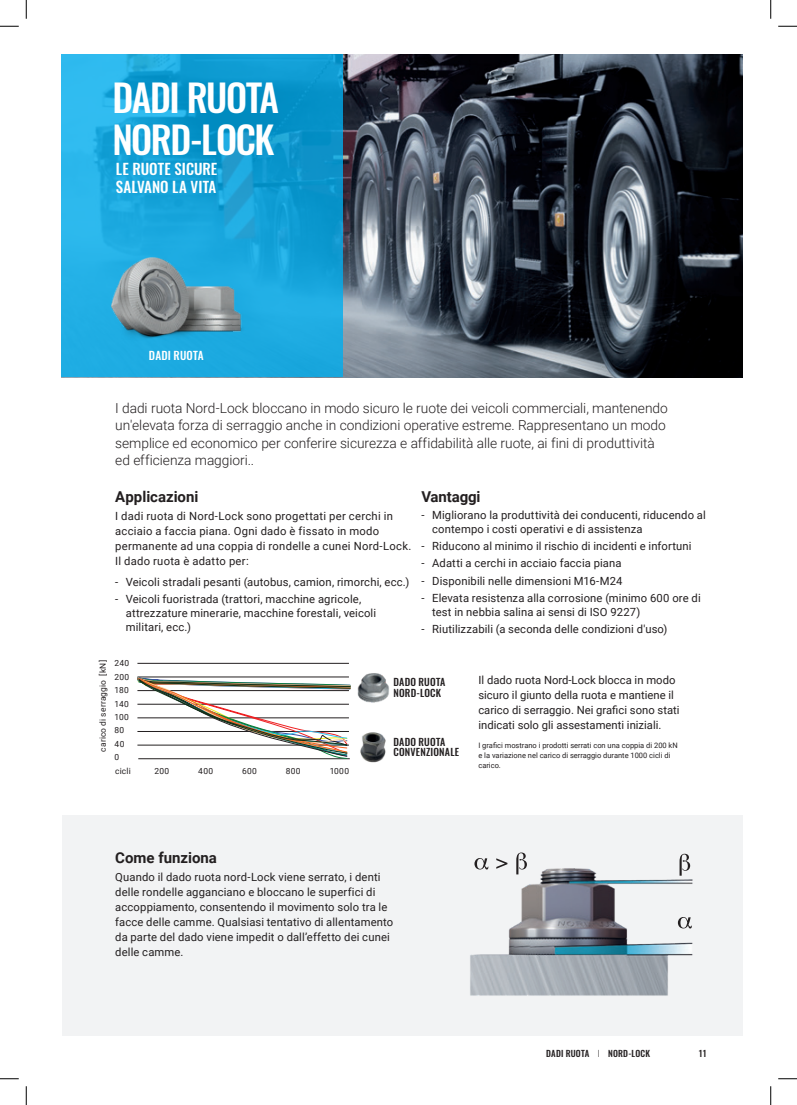
<style>
.page{position:relative;width:797px;height:1105px;background:#fff}
.page>*{position:absolute;margin:0;border:0;box-sizing:border-box;transform-origin:0 0}
.t1{font:500 37.5px/41.2px "Oswald";letter-spacing:-.04em;color:#fff}
.t2{font:700 15px "Roboto";letter-spacing:-.005em;color:#231f20}
.t3{font:500 15px/17.5px "Oswald";color:#fff}
.t4{font:300 13.75px/17.5px "Roboto";letter-spacing:-.005em;color:#231f20}
.t5{font:11.25px/15px "Roboto";letter-spacing:.01em;color:#231f20}
.t6{font:500 11.25px "Oswald";letter-spacing:.01em;color:#fff}
.t7{font:500 10px/11.2px "Oswald";letter-spacing:.02em;color:#231f20}
.t8{font:500 8.75px "Oswald";letter-spacing:.02em;color:#231f20}
.t9{font:8.38px/13.4px "Roboto";letter-spacing:.025em;color:#231f20}
.t10{font:7.5px/10px "Roboto";color:#231f20}
.s1{font-weight:200}
</style>
<div class="page">
<img style="left:343px;top:55px;width:399px;height:322px">
<svg style="left:62px;top:55px;width:281px;height:322px;background:#17a3d9"></svg>
<div style="left:62px;top:815px;width:680px;height:221px;background:#f2f3f4"></div>
<img style="left:103px;top:251px;width:147px;height:92px">
<img style="left:470px;top:853px;width:223px;height:143px">
<svg style="left:679px;top:854px;width:11px;height:22px"></svg>
<svg style="left:678px;top:917px;width:13px;height:11px"></svg>
<svg style="left:474px;top:852px;width:53px;height:22px"></svg>
<img style="left:357px;top:673px;width:32px;height:30px">
<hr style="left:137px;top:663px;width:212px;height:1px;background:#231f20">
<img style="left:137px;top:676px;width:214px;height:83px">
<img style="left:360px;top:733px;width:26px;height:30px">
<svg style="left:0;top:25px;width:19px;height:2px"></svg>
<svg style="left:778px;top:25px;width:19px;height:2px"></svg>
<svg style="left:0;top:1078px;width:19px;height:1px"></svg>
<svg style="left:778px;top:1078px;width:19px;height:1px"></svg>
<svg style="left:25px;top:0;width:2px;height:19px"></svg>
<svg style="left:25px;top:1086px;width:2px;height:19px"></svg>
<svg style="left:770px;top:0;width:1px;height:19px"></svg>
<svg style="left:770px;top:1086px;width:1px;height:19px"></svg>
<h1 class="t1" style="left:112px;top:80px;width:168px">DADI RUOTA<br>NORD-LOCK</h1>
<h2 class="t3" style="left:116px;top:161px;width:103px">LE RUOTE SICURE<br>SALVANO LA VITA</h2>
<p class="t6" style="left:149px;top:350px;width:56px">DADI RUOTA</p>
<p class="t4" style="left:115px;top:399px;width:554px">I dadi ruota Nord-Lock bloccano in modo sicuro le ruote dei veicoli commerciali, mantenendo un'elevata forza di serraggio anche in condizioni operative estreme. Rappresentano un modo semplice ed economico per conferire sicurezza e affidabilità alle ruote, ai fini di produttività ed efficienza maggiori..</p>
<h2 class="t2" style="left:115px;top:486px;width:85px">Applicazioni</h2>
<p class="t5" style="left:115px;top:508px;width:298px">I dadi ruota di Nord-Lock sono progettati per cerchi in acciaio a faccia piana. Ogni dado è fissato in modo permanente ad una coppia di rondelle a cunei Nord-Lock.<br>Il dado ruota è adatto per:</p>
<p class="t5" style="left:115px;top:574px;width:295px">- Veicoli stradali pesanti (autobus, camion, rimorchi, ecc.)</p>
<p class="t5" style="left:126px;top:592px;width:252px;line-height:13.8px;text-indent:-11px">- Veicoli fuoristrada (trattori, macchine agricole, attrezzature minerarie, macchine forestali, veicoli militari, ecc.)</p>
<h2 class="t2" style="left:421px;top:486px;width:60px">Vantaggi</h2>
<p class="t5" style="left:432px;top:508px;width:275px;line-height:13.8px;text-indent:-11px">- Migliorano la produttività dei conducenti, riducendo al contempo i costi operativi e di assistenza</p>
<p class="t5" style="left:421px;top:538px;width:271px">- Riducono al minimo il rischio di incidenti e infortuni</p>
<p class="t5" style="left:421px;top:555px;width:201px">- Adatti a cerchi in acciaio faccia piana</p>
<p class="t5" style="left:421px;top:573px;width:202px">- Disponibili nelle dimensioni M16-M24</p>
<p class="t5" style="left:432px;top:590px;width:270px;line-height:13.8px;text-indent:-11px">- Elevata resistenza alla corrosione (minimo 600 ore di test in nebbia salina ai sensi di ISO 9227)</p>
<p class="t5" style="left:421px;top:621px;width:247px">- Riutilizzabili (a seconda delle condizioni d'uso)</p>
<p class="t9" style="left:115px;top:656px;width:16px">240<br>200<br>180<br>140<br>100<br>80<br>40<br>0</p>
<p class="t9" style="left:96px;top:752px;width:93px;rotate:-90deg">carico di serraggio [kN]</p>
<p class="t9" style="left:115px;top:764px;width:17px">cicli</p>
<p class="t9" style="left:154px;top:764px;width:16px">200</p>
<p class="t9" style="left:198px;top:764px;width:16px">400</p>
<p class="t9" style="left:242px;top:764px;width:16px">600</p>
<p class="t9" style="left:286px;top:764px;width:16px">800</p>
<p class="t9" style="left:330px;top:764px;width:21px">1000</p>
<p class="t7" style="left:393px;top:677px;width:53px">DADO RUOTA<br>NORD-LOCK</p>
<p class="t7" style="left:393px;top:737px;width:67px;line-height:10px">DADO RUOTA<br>CONVENZIONALE</p>
<p class="t5" style="left:478px;top:672px;width:203px">Il dado ruota Nord-Lock blocca in modo sicuro il giunto della ruota e mantiene il carico di serraggio. Nei grafici sono stati indicati solo gli assestamenti iniziali.</p>
<p class="t10" style="left:478px;top:740px;width:201px">I grafici mostrano i prodotti serrati con una coppia di 200 kN e la variazione nel carico di serraggio durante 1000 cicli di carico.</p>
<h2 class="t2" style="left:115px;top:847px;width:103px">Come funziona</h2>
<p class="t5" style="left:115px;top:869px;width:279px">Quando il dado ruota nord-Lock viene serrato, i denti delle rondelle agganciano e bloccano le superfici di accoppiamento, consentendo il movimento solo tra le facce delle camme. Qualsiasi tentativo di allentamento da parte del dado viene impedit o dall’effetto dei cunei delle camme.</p>
<p class="t8" style="left:546px;top:1049px;width:105px">DADI RUOTA <span class="s1">I</span> NORD-LOCK</p>
<p class="t8" style="left:698px;top:1049px;width:10px">11</p>
</div>
